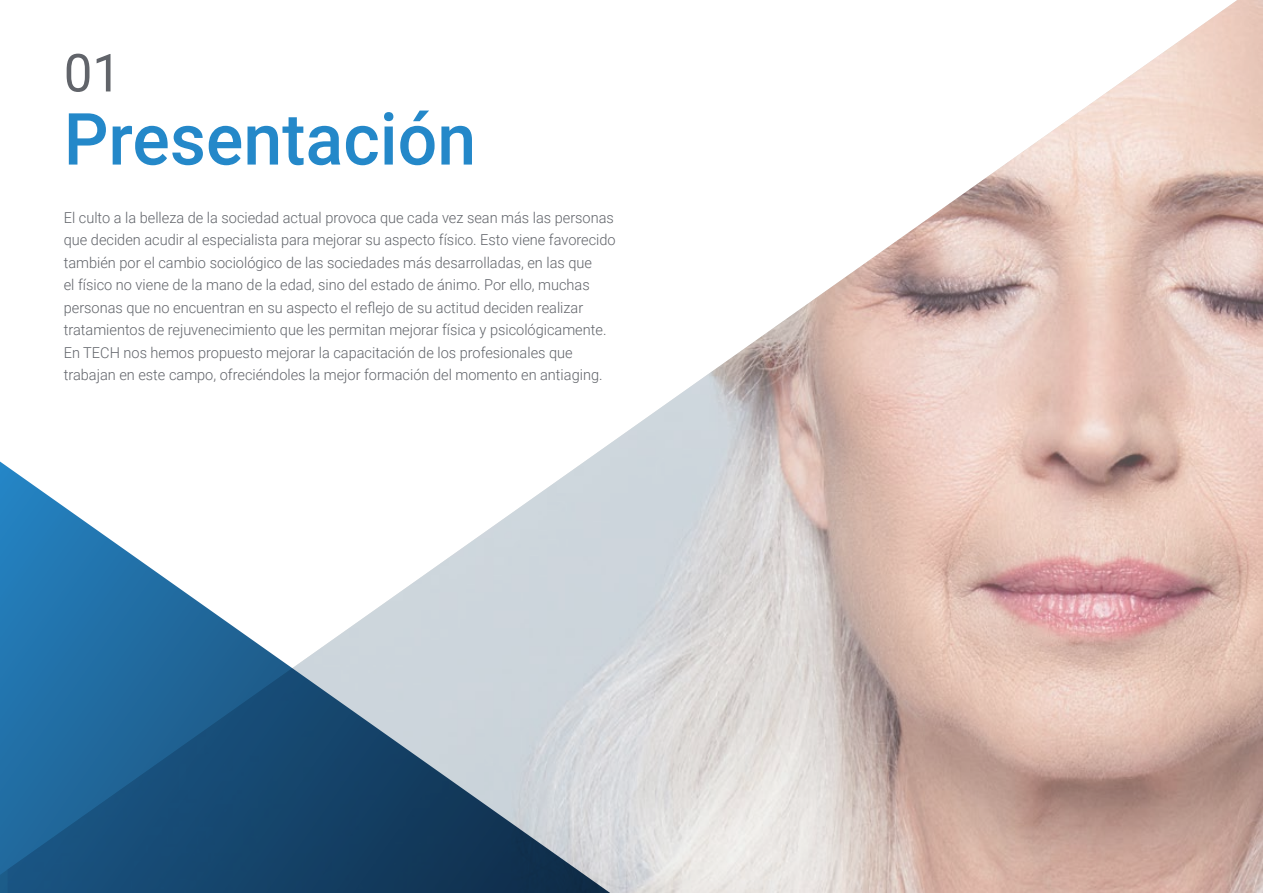
<style>
.page{position:relative;width:1263px;height:893px;background:#fff}
.page>*{position:absolute;margin:0;border:0;box-sizing:border-box;transform-origin:0 0}
.t1{font:500 72px "Roboto";color:#2488c9}
.t2{font:52.5px "Roboto";color:#61646a}
.t3{font:300 15px/22.5px "Roboto";color:#61646a}
</style>
<div class="page">
<img style="left:607px;top:0;width:656px;height:893px">
<svg style="left:0;top:446px;width:640px;height:447px"></svg>
<h2 class="t2" style="left:64px;top:36px;width:59px">01</h2>
<h1 class="t1" style="left:64px;top:89px;width:414px">Presentación</h1>
<p class="t3" style="left:64px;top:205px;width:553px">El culto a la belleza de la sociedad actual provoca que cada vez sean más las personas que deciden acudir al especialista para mejorar su aspecto físico. Esto viene favorecido también por el cambio sociológico de las sociedades más desarrolladas, en las que<br>el físico no viene de la mano de la edad, sino del estado de ánimo. Por ello, muchas personas que no encuentran en su aspecto el reflejo de su actitud deciden realizar tratamientos de rejuvenecimiento que les permitan mejorar física y psicológicamente.<br>En TECH nos hemos propuesto mejorar la capacitación de los profesionales que trabajan en este campo, ofreciéndoles la mejor formación del momento en antiaging.</p>
</div>
